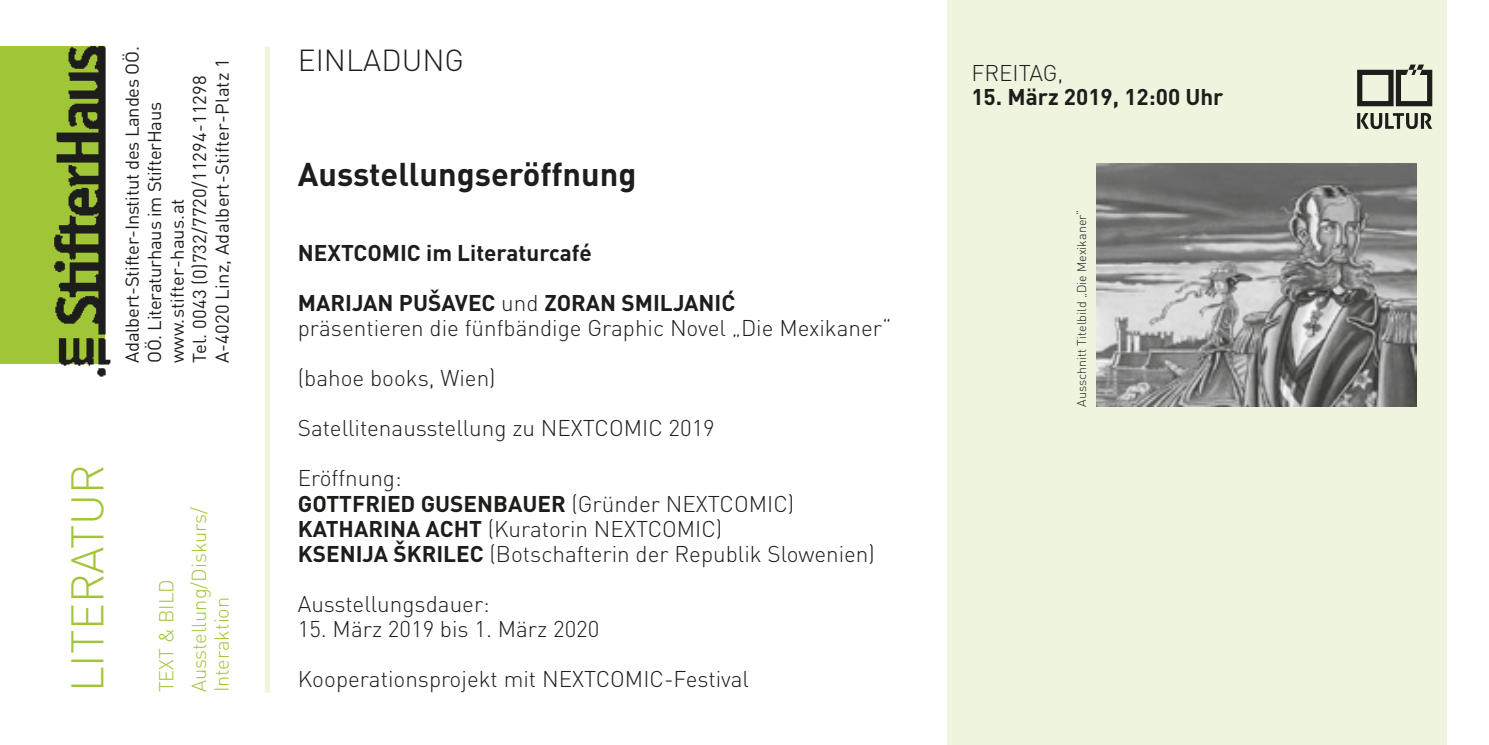
<style>
.page{position:relative;width:1489px;height:745px;background:#fff}
.page>*{position:absolute;margin:0;border:0;box-sizing:border-box;transform-origin:0 0}
.t1{font:300 45px "DIN";color:#a0c638}
.t2{font:700 32.5px "DIN";color:#1d1d1b}
.t3{font:300 30px "DIN";color:#1d1d1b}
.t4{font:300 22.5px/25px "DIN";color:#1d1d1b}
.t5{font:700 22.5px "DIN";color:#1d1d1b}
.t6{font:300 20px/32.5px "DIN";color:#a0c638}
.t7{font:18.5px/22.5px "DIN";letter-spacing:-.015em;color:#1d1d1b}
.t8{font:300 12.5px "DIN";color:#1d1d1b}
.s1{font-weight:700}
</style>
<div class="page">
<div style="left:946px;top:0;width:500px;height:744px;background:#eef4de"></div>
<div style="left:0;top:46px;width:105px;height:317px;background:#a0c638"></div>
<img style="left:44px;top:45px;width:67px;height:332px">
<div style="left:265px;top:47px;width:5px;height:645px;background:#eef4de"></div>
<svg style="left:1357px;top:113px;width:75px;height:16px"></svg>
<svg style="left:1357px;top:64px;width:75px;height:42px"></svg>
<img style="left:1096px;top:163px;width:319px;height:243px">
<h1 class="t1" style="left:60px;top:692px;width:229px;rotate:-90deg">LITERATUR</h1>
<p class="t7" style="left:120px;top:363px;width:318px;rotate:-90deg">Adalbert-Stifter-Institut des Landes OÖ.<br>OÖ. Literaturhaus im StifterHaus www.stifter-haus.at<br>Tel. 0043 (0)732/7720/11294-11298<br>A-4020 Linz, Adalbert-Stifter-Platz 1</p>
<h3 class="t3" style="left:298px;top:42px;width:168px">EINLADUNG</h3>
<h2 class="t2" style="left:298px;top:153px;width:340px">Ausstellungseröffnung</h2>
<p class="t5" style="left:298px;top:238px;width:295px">NEXTCOMIC im Literaturcafé</p>
<p class="t4" style="left:298px;top:290px;width:595px"><span class="s1">MARIJAN PUŠAVEC</span> und <span class="s1">ZORAN SMILJANIC</span><sup>´<br></sup>präsentieren die fünfbändige Graphic Novel „Die Mexikaner“</p>
<p class="t4" style="left:298px;top:365px;width:199px">(bahoe books, Wien)</p>
<p class="t4" style="left:298px;top:415px;width:418px">Satellitenausstellung zu NEXTCOMIC 2019</p>
<p class="t4" style="left:298px;top:465px;width:578px">Eröffnung:<br><span class="s1">GOTTFRIED GUSENBAUER</span> (Gründer NEXTCOMIC)<br><span class="s1">KATHARINA ACHT</span> (Kuratorin NEXTCOMIC)<br><span class="s1">KSENIJA ŠKRILEC</span> (Botschafterin der Republik Slowenien)</p>
<p class="t4" style="left:298px;top:590px;width:193px">Ausstellungsdauer:</p>
<p class="t4" style="left:298px;top:615px;width:303px">15. März 2019 bis 1. März 2020</p>
<p class="t4" style="left:298px;top:665px;width:452px">Kooperationsprojekt mit NEXTCOMIC-Festival</p>
<p class="t6" style="left:150px;top:692px;width:187px;rotate:-90deg">TEXT &amp; BILD<br>Ausstellung/Diskurs/</p>
<p class="t6" style="left:205px;top:692px;width:97px;rotate:-90deg">Interaktion</p>
<p class="t4" style="left:971px;top:61px;width:93px">FREITAG,</p>
<p class="t5" style="left:971px;top:82px;width:254px">15. März 2019, 12:00 Uhr</p>
<p class="t8" style="left:1073px;top:406px;width:199px;rotate:-90deg">Ausschnitt Titelbild „Die Mexikaner“</p>
</div>
